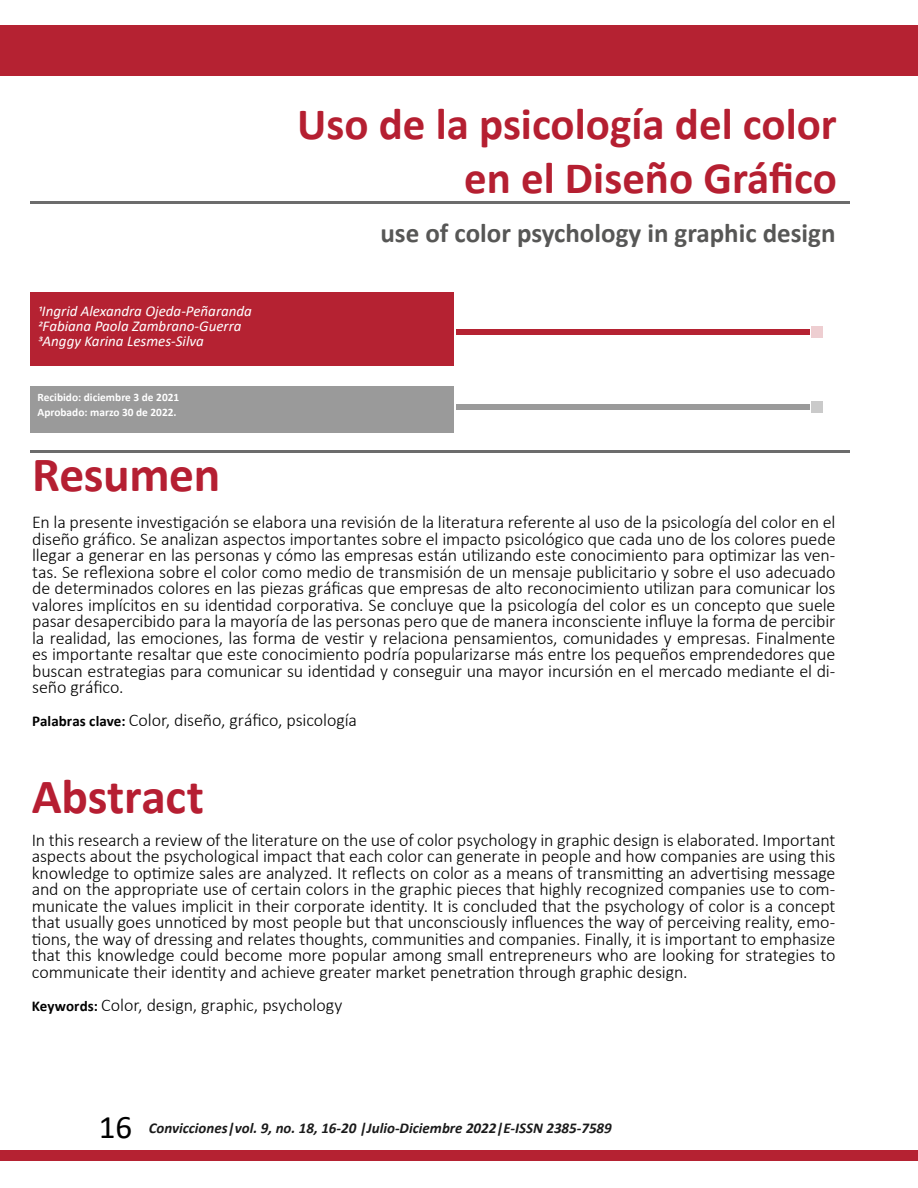
<style>
.page{position:relative;width:918px;height:1188px;background:#fff}
.page>*{position:absolute;margin:0;border:0;box-sizing:border-box;transform-origin:0 0}
.t1{font:700 49.5px "Calibri";letter-spacing:-.005em;color:#b61e32}
.t2{font:700 49.5px "Calibri";letter-spacing:-.01em;color:#b51f32}
.t3{font:700 45px/54px "Calibri";color:#b51f31;text-align:right}
.t4{font:700 27px "Calibri";color:#575756}
.t5{font:300 18px/16.5px "Calibri";letter-spacing:-.01em;color:#000;text-align:justify}
.t6{font:italic 15px/15px "Calibri";color:#fff}
.t7{font:italic 700 15px "Calibri";color:#000}
.t8{font:700 11.4px/15px "Calibri";color:#fff}
.s1{font-weight:700;font-size:15px}
.s2{font-weight:400;font-style:normal;font-size:33px}
</style>
<div class="page">
<div style="left:0;top:25px;width:918px;height:51px;background:#b52232"></div>
<div style="left:0;top:1150px;width:918px;height:10px;background:#b52232"></div>
<div style="left:30px;top:386px;width:424px;height:47px;background:#9a9a9a"></div>
<hr style="left:30px;top:201px;width:820px;height:3px;background:#000">
<div style="left:30px;top:292px;width:424px;height:74px;background:#b52232"></div>
<div style="left:457px;top:330px;width:353px;height:5px;background:#b52232"></div>
<div style="left:812px;top:326px;width:12px;height:12px;background:#eeced1"></div>
<div style="left:457px;top:404px;width:353px;height:5px;background:#9a9a9a"></div>
<div style="left:812px;top:401px;width:12px;height:12px;background:#cacaca"></div>
<hr style="left:30px;top:450px;width:820px;height:3px;background:#000">
<p class="t6" style="left:38px;top:303px;width:215px">1Ingrid Alexandra Ojeda-Peñaranda<br>2Fabiana Paola Zambrano-Guerra<br>3Anggy Karina Lesmes-Silva</p>
<p class="t8" style="left:38px;top:390px;width:143px">Recibido: diciembre 3 de 2021<br>Aprobado: marzo 30 de 2022.</p>
<h2 class="t3" style="left:297px;top:97px;width:541px">Uso de la psicología del color en el Diseño Gráfico</h2>
<h3 class="t4" style="left:380px;top:214px;width:457px">use of color psychology in graphic design</h3>
<h1 class="t2" style="left:32px;top:439px;width:190px">Resumen</h1>
<p class="t5" style="left:32px;top:514px;width:805px">En la presente investigación se elabora una revisión de la literatura referente al uso de la psicología del color en el diseño gráfico. Se analizan aspectos importantes sobre el impacto psicológico que cada uno de los colores puede llegar a generar en las personas y cómo las empresas están utilizando este conocimiento para optimizar las ven&shy;tas. Se reflexiona sobre el color como medio de transmisión de un mensaje publicitario y sobre el uso adecuado de determinados colores en las piezas gráficas que empresas de alto reconocimiento utilizan para comunicar los valores implícitos en su identidad corporativa. Se concluye que la psicología del color es un concepto que suele pasar desapercibido para la mayoría de las personas pero que de manera inconsciente influye la forma de percibir la realidad, las emociones, las forma de vestir y relaciona pensamientos, comunidades y empresas. Finalmente es importante resaltar que este conocimiento podría popularizarse más entre los pequeños emprendedores que buscan estrategias para comunicar su identidad y conseguir una mayor incursión en el mercado mediante el di&shy;seño gráfico.</p>
<p class="t5" style="left:32px;top:712px;width:326px"><span class="s1">Palabras clave:</span> Color, diseño, gráfico, psicología</p>
<h1 class="t1" style="left:32px;top:761px;width:174px">Abstract</h1>
<p class="t5" style="left:32px;top:831px;width:805px">In this research a review of the literature on the use of color psychology in graphic design is elaborated. Important aspects about the psychological impact that each color can generate in people and how companies are using this knowledge to optimize sales are analyzed. It reflects on color as a means of transmitting an advertising message and on the appropriate use of certain colors in the graphic pieces that highly recognized companies use to com&shy;municate the values implicit in their corporate identity. It is concluded that the psychology of color is a concept that usually goes unnoticed by most people but that unconsciously influences the way of perceiving reality, emo&shy;tions, the way of dressing and relates thoughts, communities and companies. Finally, it is important to emphasize that this knowledge could become more popular among small entrepreneurs who are looking for strategies to communicate their identity and achieve greater market penetration through graphic design.</p>
<p class="t5" style="left:32px;top:996px;width:312px"><span class="s1">Keywords:</span> Color, design, graphic, psychology</p>
<p class="t7" style="left:99px;top:1118px;width:514px"><span class="s2">16</span> Convicciones|vol. 9, no. 18, 16-20 |Julio-Diciembre 2022|E-ISSN 2385-7589</p>
</div>
